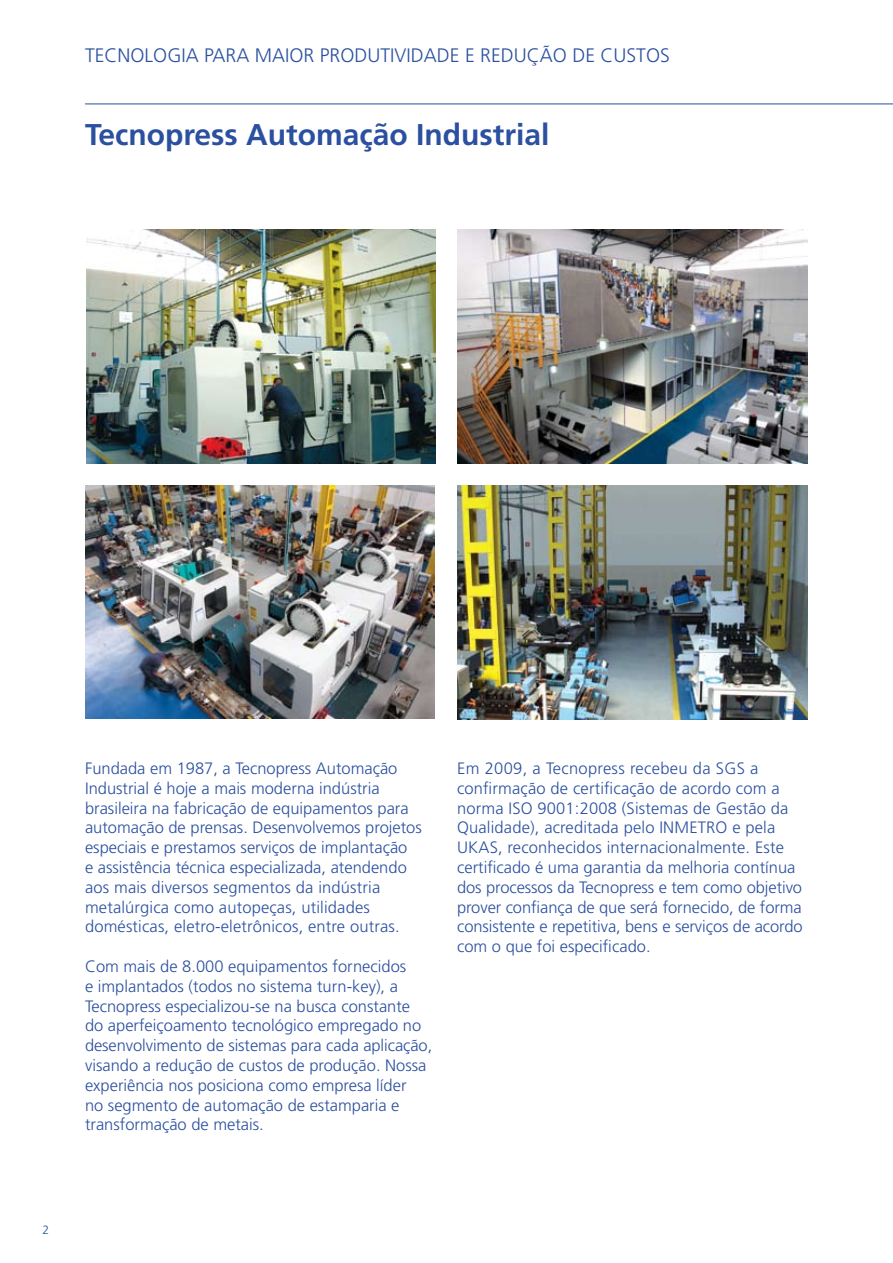
<style>
.page{position:relative;width:893px;height:1263px;background:#fff}
.page>*{position:absolute;margin:0;border:0;box-sizing:border-box;transform-origin:0 0}
.t1{font:700 30px "Frutiger";color:#2b509f}
.t2{font:300 19.5px "Frutiger";color:#2b509f}
.t3{font:300 16.5px/19.8px "Frutiger";color:#2b509f}
.t4{font:300 12px "Frutiger";color:#2b509f}
</style>
<div class="page">
<hr style="left:85px;top:104px;width:808px;height:1px;background:#2b509f">
<img style="left:457px;top:230px;width:351px;height:233px">
<img style="left:86px;top:230px;width:349px;height:233px">
<img style="left:457px;top:485px;width:351px;height:234px">
<img style="left:85px;top:486px;width:349px;height:233px">
<p class="t2" style="left:85px;top:45px;width:586px">TECNOLOGIA PARA MAIOR PRODUTIVIDADE E REDUÇÃO DE CUSTOS</p>
<h1 class="t1" style="left:85px;top:116px;width:466px">Tecnopress Automação Industrial</h1>
<p class="t4" style="left:43px;top:1223px;width:8px">2</p>
<p class="t3" style="left:85px;top:758px;width:338px">Fundada em 1987, a Tecnopress Automação Industrial é hoje a mais moderna indústria brasileira na fabricação de equipamentos para automação de prensas. Desenvolvemos projetos especiais e prestamos serviços de implantação<br>e assistência técnica especializada, atendendo aos mais diversos segmentos da indústria metalúrgica como autopeças, utilidades domésticas, eletro-eletrônicos, entre outras.</p>
<p class="t3" style="left:85px;top:956px;width:349px">Com mais de 8.000 equipamentos fornecidos<br>e implantados (todos no sistema turn-key), a Tecnopress especializou-se na busca constante do aperfeiçoamento tecnológico empregado no desenvolvimento de sistemas para cada aplicação, visando a redução de custos de produção. Nossa experiência nos posiciona como empresa líder<br>no segmento de automação de estamparia e transformação de metais.</p>
<p class="t3" style="left:457px;top:758px;width:347px">Em 2009, a Tecnopress recebeu da SGS a confirmação de certificação de acordo com a norma ISO 9001:2008 (Sistemas de Gestão da Qualidade), acreditada pelo INMETRO e pela UKAS, reconhecidos internacionalmente. Este certificado é uma garantia da melhoria contínua dos processos da Tecnopress e tem como objetivo prover confiança de que será fornecido, de forma consistente e repetitiva, bens e serviços de acordo com o que foi especificado.</p>
</div>
